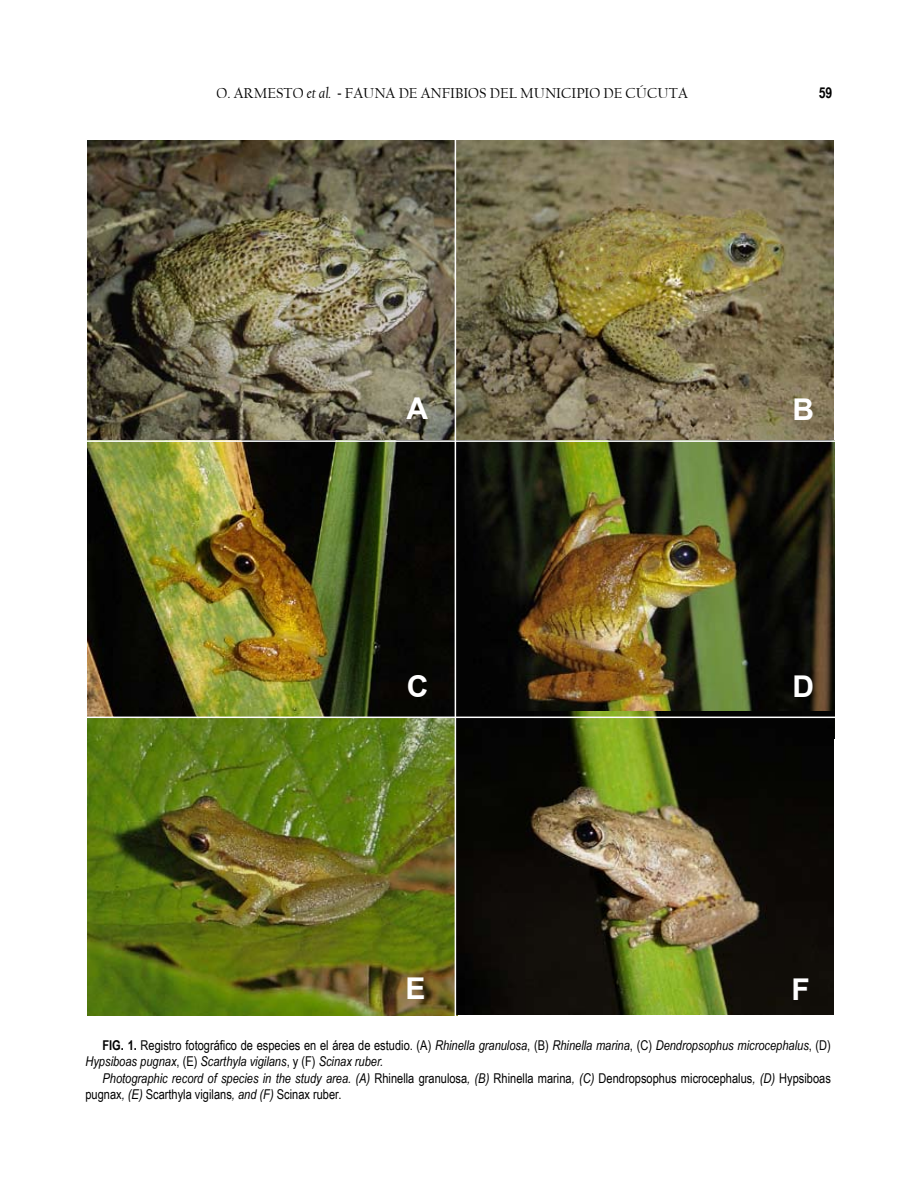
<style>
.page{position:relative;width:918px;height:1188px;background:#fff}
.page>*{position:absolute;margin:0;border:0;box-sizing:border-box;transform-origin:0 0}
.t1{font:700 30px "Arial";color:#fff}
.t2{font:15px "Californian FB";color:#000}
.t3{font:700 15px "Arial Narrow";color:#000}
.t4{font:italic 13.5px/16.2px "Arial Narrow";color:#000}
.t5{font:13.5px/16.2px "Arial Narrow";color:#000}
.s1{font-style:italic}
.s2{font-family:"Arial Narrow"}
.s3{font-weight:700;font-style:normal}
.s4{font-style:normal}
</style>
<div class="page">
<img style="left:88px;top:140px;width:367px;height:300px">
<img style="left:87px;top:442px;width:747px;height:275px">
<img style="left:87px;top:718px;width:368px;height:297px">
<img style="left:456px;top:140px;width:378px;height:315px">
<img style="left:456px;top:711px;width:378px;height:304px">
<hr style="left:455px;top:130px;width:1px;height:897px;background:#fff">
<hr style="left:68px;top:440px;width:796px;height:2px;background:#fff">
<hr style="left:60px;top:717px;width:796px;height:1px;background:#fff">
<p class="t2" style="left:217px;top:85px;width:473px">O. ARMESTO <span class="s1">et al.</span> <span class="s2">-</span> FAUNA DE ANFIBIOS DEL MUNICIPIO DE CÚCUTA</p>
<p class="t3" style="left:819px;top:81px;width:15px">59</p>
<h1 class="t1" style="left:406px;top:389px;width:23px">A</h1>
<h1 class="t1" style="left:792px;top:390px;width:23px">B</h1>
<h1 class="t1" style="left:407px;top:666px;width:23px">C</h1>
<h1 class="t1" style="left:793px;top:667px;width:23px">D</h1>
<h1 class="t1" style="left:406px;top:969px;width:22px">E</h1>
<h1 class="t1" style="left:792px;top:970px;width:20px">F</h1>
<p class="t4" style="left:85px;top:1037px;width:747px;text-indent:17px"><span class="s3">FIG. 1.</span> <span class="s4">Registro fotográfico de especies en el área de estudio. (A)</span> Rhinella granulosa<span class="s4">, (B)</span> Rhinella marina<span class="s4">, (C)</span> Dendropsophus microcephalus<span class="s4">, (D)<br></span>Hypsiboas pugnax<span class="s4">, (E)</span> Scarthyla vigilans<span class="s4">, y (F)</span> Scinax ruber.</p>
<p class="t5" style="left:85px;top:1069px;width:747px;text-indent:17px"><span class="s1">Photographic record of species in the study area. (A)</span> Rhinella granulosa<span class="s1">, (B)</span> Rhinella marina<span class="s1">, (C)</span> Dendropsophus microcephalus<span class="s1">, (D)</span> Hypsiboas pugnax<span class="s1">, (E)</span> Scarthyla vigilans<span class="s1">, and (F)</span> Scinax ruber.</p>
</div>
